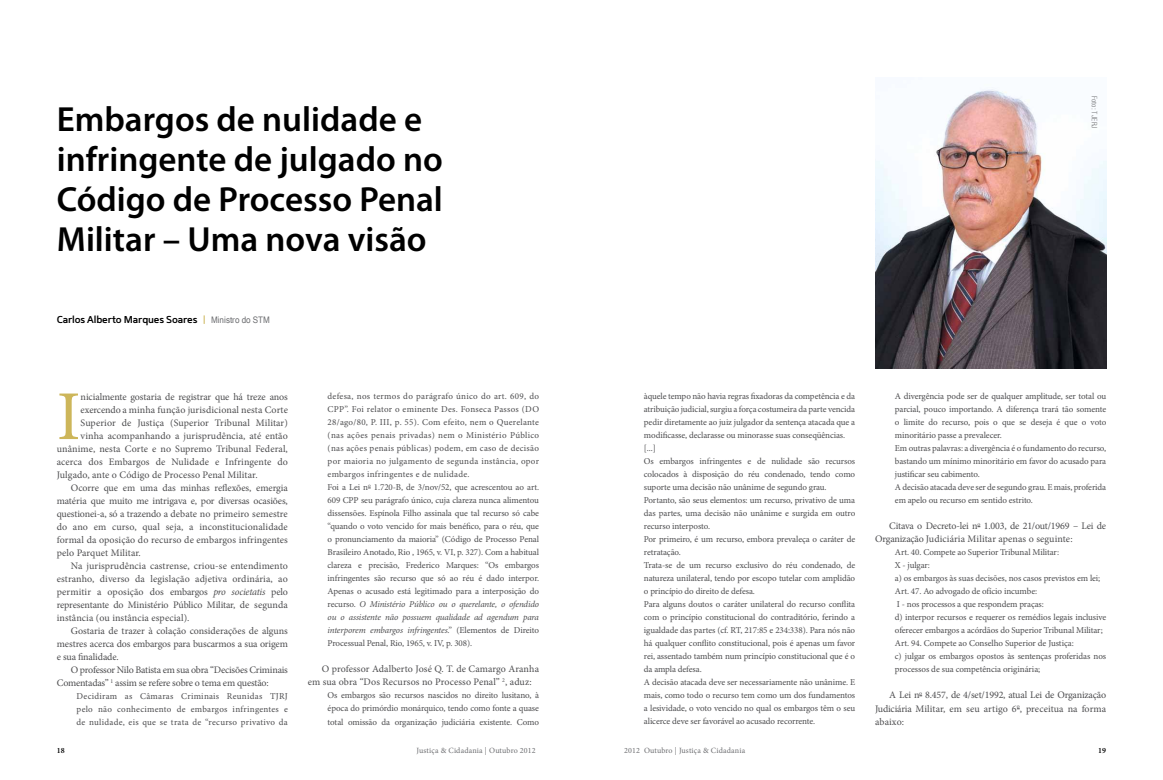
<style>
.page{position:relative;width:1163px;height:780px;background:#fff}
.page>*{position:absolute;margin:0;border:0;box-sizing:border-box;transform-origin:0 0}
.t1{font:70px "Minion Pro";color:#cdb65a}
.t2{font:600 35px/40px "Myriad Pro";color:#000}
.t3{font:10px/13px "Minion Pro";color:#4d4d4f}
.t4{font:10px "Minion Pro";letter-spacing:-.02em;color:#4d4d4f}
.t5{font:600 10px "Mentone";letter-spacing:-.015em;color:#000}
.t6{font:9px/13px "Minion Pro";letter-spacing:-.01em;color:#4d4d4f}
.t7{font:9px "Microsoft Sans Serif";color:#6d6e71;scale:.9 1}
.t8{font:8px "Minion Pro";letter-spacing:.02em;color:#6d6e71}
.t9{font:600 8px "Minion Pro";color:#000}
.t10{font:300 condensed 7.5px "Zurich BT";letter-spacing:.015em;color:#6d6e71}
.s1{font-style:italic}
</style>
<div class="page">
<img style="left:875px;top:89px;width:231px;height:280px">
<h2 class="t2" style="left:57px;top:98px;width:387px">Embargos de nulidade e infringente de julgado no<br>Código de Processo Penal<br>Militar – Uma nova visão</h2>
<p class="t5" style="left:57px;top:314px;width:142px">Carlos Alberto Marques Soares</p>
<p class="t7" style="left:211px;top:314px;width:67px">Ministro do STM</p>
<h1 class="t1" style="left:57px;top:370px;width:25px">I</h1>
<p class="t3" style="left:81px;top:390px;width:209px">nicialmente gostaria de registrar que há treze anos</p>
<p class="t3" style="left:81px;top:403px;width:209px">exercendo a minha função jurisdicional nesta Corte</p>
<p class="t3" style="left:81px;top:416px;width:209px">Superior de Justiça (Superior Tribunal Militar)</p>
<p class="t3" style="left:81px;top:429px;width:209px">vinha acompanhando a jurisprudência, até então</p>
<p class="t3" style="left:57px;top:442px;width:233px">unânime, nesta Corte e no Supremo Tribunal Federal,</p>
<p class="t3" style="left:57px;top:455px;width:232px">acerca dos Embargos de Nulidade e Infringente do</p>
<p class="t3" style="left:57px;top:468px;width:202px">Julgado, ante o Código de Processo Penal Militar.</p>
<p class="t3" style="left:71px;top:481px;width:218px">Ocorre que em uma das minhas reflexões, emergia</p>
<p class="t3" style="left:57px;top:494px;width:232px">matéria que muito me intrigava e, por diversas ocasiões,</p>
<p class="t3" style="left:57px;top:507px;width:232px">questionei-a, só a trazendo a debate no primeiro semestre</p>
<p class="t3" style="left:57px;top:520px;width:232px">do ano em curso, qual seja, a inconstitucionalidade</p>
<p class="t3" style="left:57px;top:533px;width:233px">formal da oposição do recurso de embargos infringentes</p>
<p class="t3" style="left:57px;top:546px;width:86px">pelo Parquet Militar.</p>
<p class="t3" style="left:71px;top:559px;width:218px">Na jurisprudência castrense, criou-se entendimento</p>
<p class="t3" style="left:57px;top:572px;width:232px">estranho, diverso da legislação adjetiva ordinária, ao</p>
<p class="t3" style="left:57px;top:585px;width:232px">permitir a oposição dos embargos <span class="s1">pro societatis</span> pelo</p>
<p class="t3" style="left:57px;top:598px;width:232px">representante do Ministério Público Militar, de segunda</p>
<p class="t3" style="left:57px;top:611px;width:134px">instância (ou instância especial).</p>
<p class="t3" style="left:71px;top:624px;width:218px">Gostaria de trazer à colação considerações de alguns</p>
<p class="t3" style="left:57px;top:637px;width:233px">mestres acerca dos embargos para buscarmos a sua origem</p>
<p class="t3" style="left:57px;top:650px;width:63px">e sua finalidade.</p>
<p class="t4" style="left:71px;top:663px;width:218px">O professor Nilo Batista em sua obra “Decisões Criminais</p>
<p class="t4" style="left:57px;top:676px;width:213px">Comentadas” <sup>1</sup> assim se refere sobre o tema em questão:</p>
<p class="t6" style="left:77px;top:689px;width:213px;text-align:justify">Decidiram as Câmaras Criminais Reunidas TJRJ pelo não conhecimento de embargos infringentes e de nulidade, eis que se trata de “recurso privativo da</p>
<p class="t6" style="left:327px;top:390px;width:213px">defesa, nos termos do parágrafo único do art. 609, do CPP”. Foi relator o eminente Des. Fonseca Passos (DO 28/ago/80, P. III, p. 55). Com efeito, nem o Querelante (nas ações penais privadas) nem o Ministério Público (nas ações penais públicas) podem, em caso de decisão por maioria no julgamento de segunda instância, opor embargos infringentes e de nulidade.<br>Foi a Lei n<sup>o</sup> 1.720-B, de 3/nov/52, que acrescentou ao art.<br>609 CPP seu parágrafo único, cuja clareza nunca alimentou dissensões. Espínola Filho assinala que tal recurso só cabe “quando o voto vencido for mais benéfico, para o réu, que o pronunciamento da maioria” (Código de Processo Penal Brasileiro Anotado, Rio , 1965, v. VI, p. 327). Com a habitual clareza e precisão, Frederico Marques: “Os embargos infringentes são recurso que só ao réu é dado interpor.<br>Apenas o acusado está legitimado para a interposição do recurso. <span class="s1">O Ministério Público ou o querelante, o ofendido ou o assistente não possuem qualidade ad agendum para interporem embargos infringentes</span>.” (Elementos de Direito Processual Penal, Rio, 1965, v. IV, p. 308).</p>
<p class="t3" style="left:308px;top:662px;width:233px;text-indent:14px">O professor Adalberto José Q. T. de Camargo Aranha em sua obra “Dos Recursos no Processo Penal” <sup>2</sup>, aduz:</p>
<p class="t6" style="left:327px;top:689px;width:213px;text-align:justify">Os embargos são recursos nascidos no direito lusitano, à época do primórdio monárquico, tendo como fonte a quase total omissão da organização judiciária existente. Como</p>
<p class="t10" style="left:1098px;top:96px;width:35px;rotate:90deg">Foto: TJERJ</p>
<p class="t6" style="left:643px;top:390px;width:213px">àquele tempo não havia regras fixadoras da competência e da atribuição judicial, surgiu a força costumeira da parte vencida pedir diretamente ao juiz julgador da sentença atacada que a modificasse, declarasse ou minorasse suas conseqüências. [...]<br>Os embargos infringentes e de nulidade são recursos colocados à disposição do réu condenado, tendo como suporte uma decisão não unânime de segundo grau.<br>Portanto, são seus elementos: um recurso, privativo de uma das partes, uma decisão não unânime e surgida em outro recurso interposto.<br>Por primeiro, é um recurso, embora prevaleça o caráter de retratação.<br>Trata-se de um recurso exclusivo do réu condenado, de natureza unilateral, tendo por escopo tutelar com amplidão o princípio do direito de defesa.<br>Para alguns doutos o caráter unilateral do recurso conflita com o princípio constitucional do contraditório, ferindo a igualdade das partes (cf. RT, 217:85 e 234:338). Para nós não há qualquer conflito constitucional, pois é apenas um favor rei, assentado também num princípio constitucional que é o da ampla defesa.<br>A decisão atacada deve ser necessariamente não unânime. E mais, como todo o recurso tem como um dos fundamentos a lesividade, o voto vencido no qual os embargos têm o seu alicerce deve ser favorável ao acusado recorrente.</p>
<p class="t6" style="left:894px;top:390px;width:213px">A divergência pode ser de qualquer amplitude, ser total ou parcial, pouco importando. A diferença trará tão somente o limite do recurso, pois o que se deseja é que o voto minoritário passe a prevalecer.<br>Em outras palavras: a divergência é o fundamento do recurso, bastando um mínimo minoritário em favor do acusado para justificar seu cabimento.<br>A decisão atacada deve ser de segundo grau. E mais, proferida em apelo ou recurso em sentido estrito.</p>
<p class="t3" style="left:874px;top:519px;width:232px;text-indent:14px">Citava o Decreto-lei n<sup>o</sup> 1.003, de 21/out/1969 – Lei de<br>Organização Judiciária Militar apenas o seguinte:</p>
<p class="t6" style="left:894px;top:546px;width:213px">Art. 40. Compete ao Superior Tribunal Militar:<br>X - julgar:<br>a) os embargos às suas decisões, nos casos previstos em lei; Art. 47. Ao advogado de ofício incumbe:<br>I - nos processos a que respondem praças:<br>d) interpor recursos e requerer os remédios legais inclusive oferecer embargos a acórdãos do Superior Tribunal Militar; Art. 94. Compete ao Conselho Superior de Justiça:<br>c) julgar os embargos opostos às sentenças proferidas nos processos de sua competência originária;</p>
<p class="t3" style="left:874px;top:688px;width:233px;text-align:justify;text-indent:14px">A Lei n<sup>o</sup> 8.457, de 4/set/1992, atual Lei de Organização Judiciária Militar, em seu artigo 6<sup>o</sup>, preceitua na forma abaixo:</p>
<p class="t9" style="left:57px;top:744px;width:10px">18</p>
<p class="t8" style="left:416px;top:745px;width:121px">Justiça &amp; Cidadania | Outubro 2012</p>
<p class="t8" style="left:624px;top:745px;width:123px">2012 Outubro | Justiça &amp; Cidadania</p>
<p class="t9" style="left:1097px;top:744px;width:10px">19</p>
</div>
